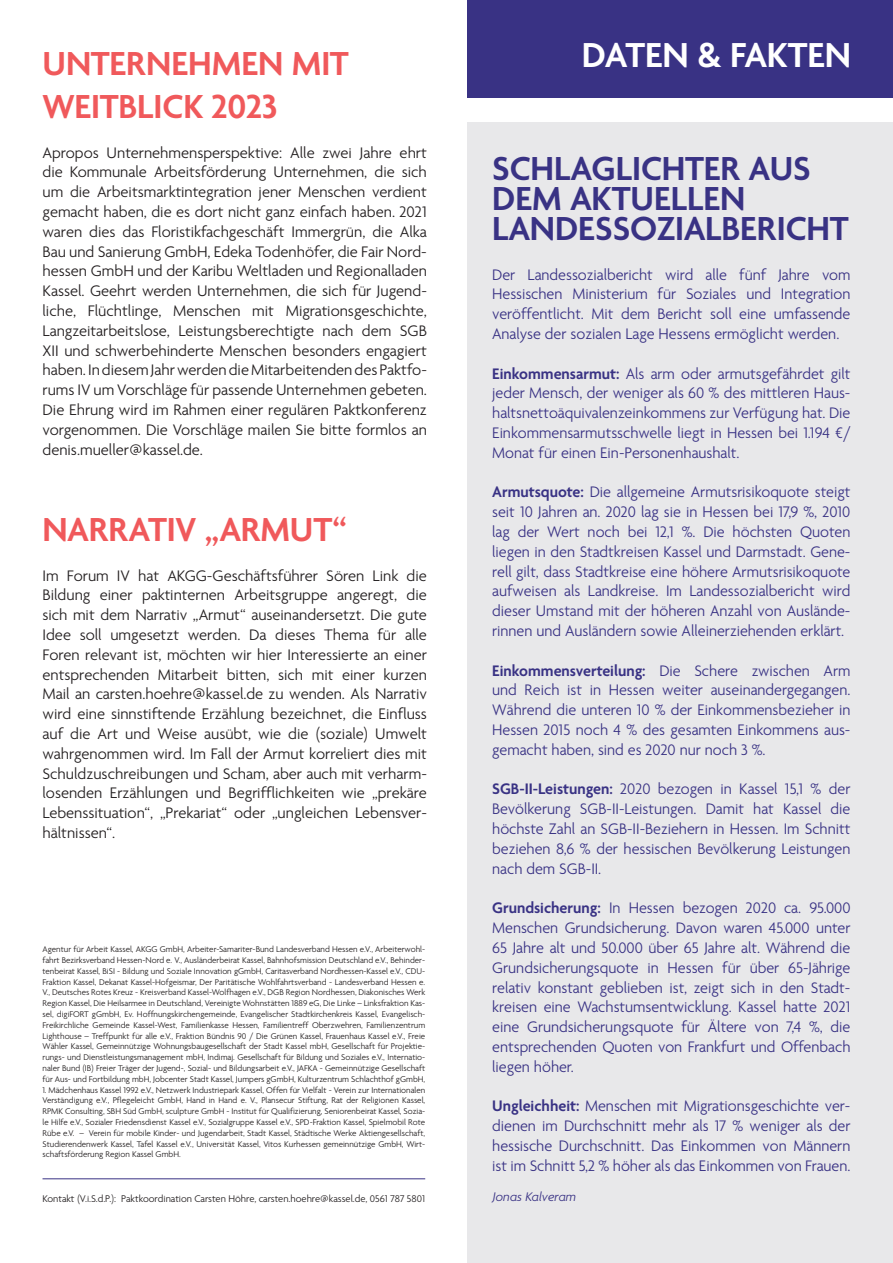
<style>
.page{position:relative;width:893px;height:1263px;background:#fff}
.page>*{position:absolute;margin:0;border:0;box-sizing:border-box;transform-origin:0 0}
.t1{font:600 37.5px "Agenda One";letter-spacing:-.01em;color:#fff}
.t2{font:600 36px/30px "Agenda One";color:#393284}
.t3{font:600 36px/43.2px "Agenda One";color:#f0595b}
.t4{font:300 16.5px/19.8px "Agenda One";color:#393284;text-align:justify}
.t5{font:300 16.5px/19.8px "Agenda One";color:#231f20;text-align:justify}
.t6{font:italic 300 13.5px "Agenda One";color:#393284}
.t7{font:300 10.5px "Agenda One";color:#231f20}
.t8{font:300 9px/10.8px "Agenda One";color:#231f20;text-align:justify}
.s1{font-weight:600}
</style>
<div class="page">
<div style="left:468px;top:122px;width:425px;height:1141px;background:#e8e8ea"></div>
<hr style="left:43px;top:1178px;width:382px;height:1px;background:#393284">
<div style="left:468px;top:0;width:425px;height:97px;background:#393284"></div>
<h1 class="t3" style="left:43px;top:42px;width:308px">UNTERNEHMEN MIT<br>WEITBLICK 2023</h1>
<p class="t5" style="left:43px;top:143px;width:386px">Apropos Unternehmensperspektive: Alle zwei Jahre ehrt die Kommunale Arbeitsförderung Unternehmen, die sich um die Arbeitsmarktintegration jener Menschen verdient gemacht haben, die es dort nicht ganz einfach haben. 2021 waren dies das Floristikfachgeschäft Immergrün, die Alka Bau und Sanierung GmbH, Edeka Todenhöfer, die Fair Nord&shy;hessen GmbH und der Karibu Weltladen und Regionalladen Kassel. Geehrt werden Unternehmen, die sich für Jugend&shy;liche, Flüchtlinge, Menschen mit Migrationsgeschichte, Langzeitarbeitslose, Leistungsberechtigte nach dem SGB XII und schwerbehinderte Menschen besonders engagiert haben. In diesem Jahr werden die Mitarbeitenden des Paktfo&shy;rums IV um Vorschläge für passende Unternehmen gebeten.<br>Die Ehrung wird im Rahmen einer regulären Paktkonferenz vorgenommen. Die Vorschläge mailen Sie bitte formlos an denis.mueller@kassel.de.</p>
<h1 class="t3" style="left:43px;top:508px;width:306px">NARRATIV „ARMUT“</h1>
<p class="t5" style="left:43px;top:566px;width:386px">Im Forum IV hat AKGG-Geschäftsführer Sören Link die Bildung einer paktinternen Arbeitsgruppe angeregt, die sich mit dem Narrativ „Armut“ auseinandersetzt. Die gute Idee soll umgesetzt werden. Da dieses Thema für alle Foren relevant ist, möchten wir hier Interessierte an einer entsprechenden Mitarbeit bitten, sich mit einer kurzen Mail an carsten.hoehre@kassel.de zu wenden. Als Narrativ wird eine sinnstiftende Erzählung bezeichnet, die Einfuss auf die Art und Weise ausübt, wie die (soziale) Umwelt wahrgenommen wird. Im Fall der Armut korreliert dies mit Schuldzuschreibungen und Scham, aber auch mit verharm&shy;losenden Erzählungen und Begriffichkeiten wie „prekäre Lebenssituation“, „Prekariat“ oder „ungleichen Lebensver&shy;hältnissen“.</p>
<p class="t8" style="left:43px;top:944px;width:384px">Agentur für Arbeit Kassel, AKGG GmbH, Arbeiter-Samariter-Bund Landesverband Hessen e.V., Arbeiterwohl&shy;fahrt Bezirksverband Hessen-Nord e. V., Ausländerbeirat Kassel, Bahnhofsmission Deutschland e.V., Behinder&shy;tenbeirat Kassel, BiSI - Bildung und Soziale Innovation gGmbH, Caritasverband Nordhessen-Kassel e.V., CDU-Fraktion Kassel, Dekanat Kassel-Hofgeismar, Der Paritätische Wohlfahrtsverband - Landesverband Hessen e.<br>V., Deutsches Rotes Kreuz - Kreisverband Kassel-Wolfhagen e.V., DGB Region Nordhessen, Diakonisches Werk Region Kassel, Die Heilsarmee in Deutschland, Vereinigte Wohnstätten 1889 eG, Die Linke – Linksfraktion Kas&shy;sel, digiFORT gGmbH, Ev. Hoffnungskirchengemeinde, Evangelischer Stadtkirchenkreis Kassel, Evangelisch-Freikirchliche Gemeinde Kassel-West, Familienkasse Hessen, Familientreff Oberzwehren, Familienzentrum Lighthouse – Treffpunkt für alle e.V., Fraktion Bündnis 90 / Die Grünen Kassel, Frauenhaus Kassel e.V., Freie Wähler Kassel, Gemeinnützige Wohnungsbaugesellschaft der Stadt Kassel mbH, Gesellschaft für Projektie&shy;rungs- und Dienstleistungsmanagement mbH, Indimaj. Gesellschaft für Bildung und Soziales e.V., Internatio&shy;naler Bund (IB) Freier Träger der Jugend-, Sozial- und Bildungsarbeit e.V., JAFKA - Gemeinnützige Gesellschaft für Aus- und Fortbildung mbH, Jobcenter Stadt Kassel, Jumpers gGmbH, Kulturzentrum Schlachthof gGmbH,</p>
<p class="t8" style="left:43px;top:1084px;width:384px">1. Mädchenhaus Kassel 1992 e.V., Netzwerk Industriepark Kassel, Offen für Vielfalt - Verein zur Internationalen Verständigung e.V., Pfegeleicht GmbH, Hand in Hand e. V., Plansecur Stiftung, Rat der Religionen Kassel, RPMK Consulting, SBH Süd GmbH, sculpture GmbH - Institut für Qualifzierung, Seniorenbeirat Kassel, Sozia&shy;le Hilfe e.V., Sozialer Friedensdienst Kassel e.V., Sozialgruppe Kassel e.V., SPD-Fraktion Kassel, Spielmobil Rote Rübe e.V. – Verein für mobile Kinder- und Jugendarbeit, Stadt Kassel, Städtische Werke Aktiengesellschaft, Studierendenwerk Kassel, Tafel Kassel e.V., Universität Kassel, Vitos Kurhessen gemeinnützige GmbH, Wirt&shy;schaftsförderung Region Kassel GmbH.</p>
<p class="t7" style="left:43px;top:1193px;width:384px">Kontakt (V.i.S.d.P.): Paktkoordination Carsten Höhre, carsten.hoehre@kassel.de, 0561 787 5801</p>
<p class="t1" style="left:582px;top:34px;width:271px">DATEN &amp; FAKTEN</p>
<p class="t2" style="left:492px;top:154px;width:320px">SCHLAGLICHTER AUS</p>
<h1 class="t2" style="left:492px;top:184px;width:358px">DEM AKTUELLEN<br>LANDESSOZIALBERICHT</h1>
<p class="t4" style="left:492px;top:265px;width:360px">Der Landessozialbericht wird alle fünf Jahre vom Hessischen Ministerium für Soziales und Integration veröffentlicht. Mit dem Bericht soll eine umfassende Analyse der sozialen Lage Hessens ermöglicht werden.</p>
<p class="t4" style="left:492px;top:364px;width:360px"><span class="s1">Einkommensarmut:</span> Als arm oder armutsgefährdet gilt jeder Mensch, der weniger als 60 % des mittleren Haus&shy;haltsnettoäquivalenzeinkommens zur Verfügung hat. Die Einkommensarmutsschwelle liegt in Hessen bei 1.194 €/ Monat für einen Ein-Personenhaushalt.</p>
<p class="t4" style="left:492px;top:482px;width:360px"><span class="s1">Armutsquote:</span> Die allgemeine Armutsrisikoquote steigt seit 10 Jahren an. 2020 lag sie in Hessen bei 17,9 %, 2010 lag der Wert noch bei 12,1 %. Die höchsten Quoten liegen in den Stadtkreisen Kassel und Darmstadt. Gene&shy;rell gilt, dass Stadtkreise eine höhere Armutsrisikoquote aufweisen als Landkreise. Im Landessozialbericht wird dieser Umstand mit der höheren Anzahl von Auslände&shy;rinnen und Ausländern sowie Alleinerziehenden erklärt.</p>
<p class="t4" style="left:492px;top:661px;width:360px"><span class="s1">Einkommensverteilung:</span> Die Schere zwischen Arm und Reich ist in Hessen weiter auseinandergegangen.<br>Während die unteren 10 % der Einkommensbezieher in Hessen 2015 noch 4 % des gesamten Einkommens aus&shy;gemacht haben, sind es 2020 nur noch 3 %.</p>
<p class="t4" style="left:492px;top:779px;width:360px"><span class="s1">SGB-II-Leistungen:</span> 2020 bezogen in Kassel 15,1 % der Bevölkerung SGB-II-Leistungen. Damit hat Kassel die höchste Zahl an SGB-II-Beziehern in Hessen. Im Schnitt beziehen 8,6 % der hessischen Bevölkerung Leistungen nach dem SGB-II.</p>
<p class="t4" style="left:492px;top:898px;width:360px"><span class="s1">Grundsicherung:</span> In Hessen bezogen 2020 ca. 95.000<br>Menschen Grundsicherung. Davon waren 45.000 unter 65 Jahre alt und 50.000 über 65 Jahre alt. Während die Grundsicherungsquote in Hessen für über 65-Jährige relativ konstant geblieben ist, zeigt sich in den Stadt&shy;kreisen eine Wachstumsentwicklung. Kassel hatte 2021 eine Grundsicherungsquote für Ältere von 7,4 %, die entsprechenden Quoten von Frankfurt und Offenbach liegen höher.</p>
<p class="t4" style="left:492px;top:1096px;width:360px"><span class="s1">Ungleichheit:</span> Menschen mit Migrationsgeschichte ver&shy;dienen im Durchschnitt mehr als 17 % weniger als der hessische Durchschnitt. Das Einkommen von Männern ist im Schnitt 5,2 % höher als das Einkommen von Frauen.</p>
<p class="t6" style="left:492px;top:1190px;width:85px">Jonas Kalveram</p>
</div>
